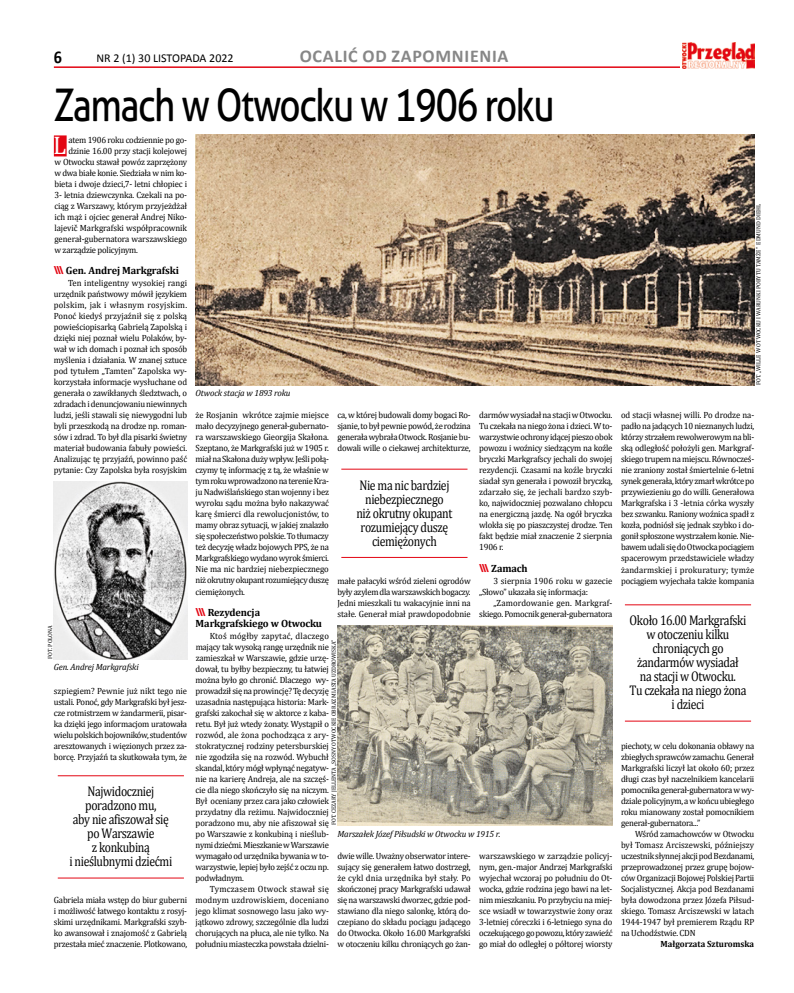
<style>
.page{position:relative;width:794px;height:993px;background:#fff}
.page>*{position:absolute;margin:0;border:0;box-sizing:border-box;transform-origin:0 0}
.t1{font:45px "Aller";letter-spacing:-.04em;color:#000;scale:.82 1}
.t2{font:25.5px "Cambria";color:#fff;scale:.96 1}
.t3{font:700 18px "Calibri";letter-spacing:.04em;color:#878787}
.t4{font:700 18px "Calibri";color:#000;scale:.9 1}
.t5{font:14px/14px "Cambria";letter-spacing:-.03em;color:#000;text-align:center;scale:.84 1}
.t6{font:12px "Calibri";color:#000}
.t7{font:700 10.5px/11px "Cambria";letter-spacing:-.01em;color:#000}
.t8{font:9px/11px "Cambria";letter-spacing:-.02em;color:#000;text-align:justify;scale:.96 1}
.t9{font:italic 9px "Cambria";letter-spacing:-.015em;color:#000}
.t10{font:700 9px "Cambria";color:#000;scale:.96 1}
.t11{font:6px "Cambria";color:#000;scale:.96 1}
.s1{font-family:"Aller";font-size:11px;color:#e30613}
</style>
<div class="page">
<hr style="left:54px;top:66px;width:626px;height:2px;background:#e30613">
<img style="left:682px;top:43px;width:72px;height:25px">
<div style="left:54px;top:135px;width:13px;height:21px;background:#e30613"></div>
<img style="left:196px;top:135px;width:558px;height:250px">
<img style="left:337px;top:625px;width:275px;height:200px">
<img style="left:54px;top:481px;width:133px;height:178px">
<hr style="left:625px;top:604px;width:126px;height:1px;background:#e30613">
<hr style="left:625px;top:720px;width:126px;height:1px;background:#e30613">
<hr style="left:58px;top:775px;width:126px;height:1px;background:#e30613">
<hr style="left:58px;top:877px;width:126px;height:1px;background:#e30613">
<hr style="left:341px;top:468px;width:126px;height:1px;background:#e30613">
<hr style="left:341px;top:556px;width:126px;height:1px;background:#e30613">
<h3 class="t4" style="left:54px;top:45px;width:11px">6</h3>
<h3 class="t6" style="left:96px;top:51px;width:139px">NR 2 (1) 30 LISTOPADA 2022</h3>
<h3 class="t3" style="left:300px;top:45px;width:210px">OCALIĆ OD ZAPOMNIENIA</h3>
<h1 class="t1" style="left:54px;top:78px;width:612px">Zamach w Otwocku w 1906 roku</h1>
<h2 class="t2" style="left:53px;top:130px;width:15px">L</h2>
<p class="t8" style="left:68px;top:134px;width:125px">atem 1906 roku codziennie po go-</p>
<p class="t8" style="left:68px;top:145px;width:125px">dzinie 16.00 przy stacji kolejowej</p>
<p class="t8" style="left:54px;top:156px;width:140px">w Otwocku stawał powóz zaprzężony</p>
<p class="t8" style="left:54px;top:167px;width:140px">w dwa białe konie. Siedziała w nim ko-</p>
<p class="t8" style="left:54px;top:178px;width:140px">bieta i dwoje dzieci,7- letni chłopiec i</p>
<p class="t8" style="left:54px;top:189px;width:140px">3- letnia dziewczynka. Czekali na po-</p>
<p class="t8" style="left:54px;top:200px;width:140px">ciąg z Warszawy, którym przyjeżdżał</p>
<p class="t8" style="left:54px;top:211px;width:140px">ich mąż i ojciec generał Andrej Niko-</p>
<p class="t8" style="left:54px;top:222px;width:140px">lajevič Markgrafski współpracownik</p>
<p class="t8" style="left:54px;top:233px;width:140px">generał-gubernatora warszawskiego</p>
<p class="t8" style="left:54px;top:244px;width:88px">w zarządzie policyjnym.</p>
<p class="t7" style="left:54px;top:265px;width:127px"><span class="s1">\\\</span> Gen. Andrej Markgrafski</p>
<p class="t8" style="left:54px;top:277px;width:140px;text-indent:14px">Ten inteligentny wysokiej rangi urzędnik państwowy mówił językiem polskim, jak i własnym rosyjskim.<br>Ponoć kiedyś przyjaźnił się z polską powieściopisarką Gabrielą Zapolską i dzięki niej poznał wielu Polaków, by&shy;wał w ich domach i poznał ich sposób myślenia i działania. W znanej sztuce pod tytułem „Tamten” Zapolska wy&shy;korzystała informacje wysłuchane od generała o zawikłanych śledztwach, o zdradach i denuncjowaniu niewinnych ludzi, jeśli stawali się niewygodni lub byli przeszkodą na drodze np. roman&shy;sów i zdrad. To był dla pisarki świetny materiał budowania fabuły powieści.<br>Analizując tę przyjaźń, powinno paść pytanie: Czy Zapolska była rosyjskim</p>
<p class="t11" style="left:755px;top:385px;width:190px;rotate:-90deg">FOT. „WILLE W OTWOCKU I WARUNKI POBYTU TAMŻE” EDMUND DIEHL</p>
<p class="t9" style="left:196px;top:386px;width:96px">Otwock stacja w 1893 roku</p>
<p class="t8" style="left:196px;top:409px;width:140px">że Rosjanin wkrótce zajmie miejsce mało decyzyjnego generał-gubernato&shy;ra warszawskiego Gieorgija Skałona.<br>Szeptano, że Markgrafski już w 1905 r. miał na Skałona duży wpływ. Jeśli połą&shy;czymy tę informację z tą, że właśnie w tym roku wprowadzono na terenie Kra&shy;ju Nadwiślańskiego stan wojenny i bez wyroku sądu można było nakazywać karę śmierci dla rewolucjonistów, to mamy obraz sytuacji, w jakiej znalazło się społeczeństwo polskie. To tłumaczy też decyzję władz bojowych PPS, że na Markgrafskiego wydano wyrok śmierci.<br>Nie ma nic bardziej niebezpiecznego niż okrutny okupant rozumiejący duszę ciemiężonych.</p>
<p class="t7" style="left:196px;top:606px;width:128px"><span class="s1">\\\</span> Rezydencja<br>Markgrafskiego w Otwocku</p>
<p class="t8" style="left:196px;top:629px;width:140px;text-indent:14px">Ktoś mógłby zapytać, dlaczego mający tak wysoką rangę urzędnik nie zamieszkał w Warszawie, gdzie urzę&shy;dował, tu byłby bezpieczny, tu łatwiej można było go chronić. Dlaczego wy&shy;prowadził się na prowincję? Tę decyzję uzasadnia następująca historia: Mark&shy;grafski zakochał się w aktorce z kaba&shy;retu. Był już wtedy żonaty. Wystąpił o rozwód, ale żona pochodząca z ary&shy;stokratycznej rodziny petersburskiej nie zgodziła się na rozwód. Wybuchł skandal, który mógł wpłynąć negatyw&shy;nie na karierę Andreja, ale na szczęś&shy;cie dla niego skończyło się na niczym.<br>Był oceniany przez cara jako człowiek przydatny dla reżimu. Najwidoczniej poradzono mu, aby nie afiszował się po Warszawie z konkubiną i nieślub&shy;nymi dziećmi. Mieszkanie w Warszawie wymagało od urzędnika bywania w to&shy;warzystwie, lepiej było zejść z oczu np. podwładnym.</p>
<p class="t8" style="left:196px;top:882px;width:140px;text-indent:14px">Tymczasem Otwock stawał się modnym uzdrowiskiem, doceniano jego klimat sosnowego lasu jako wy&shy;jątkowo zdrowy, szczególnie dla ludzi chorujących na płuca, ale nie tylko. Na południu miasteczka powstała dzielni-</p>
<p class="t8" style="left:337px;top:409px;width:140px">ca, w której budowali domy bogaci Ro&shy;sjanie, to był pewnie powód, że rodzina generała wybrała Otwock. Rosjanie bu&shy;dowali wille o ciekawej architekturze,</p>
<p class="t8" style="left:479px;top:409px;width:140px">darmów wysiadał na stacji w Otwocku.<br>Tu czekała na niego żona i dzieci. W to&shy;warzystwie ochrony idącej pieszo obok powozu i woźnicy siedzącym na koźle bryczki Markgrafscy jechali do swojej rezydencji. Czasami na koźle bryczki siadał syn generała i powoził bryczką, zdarzało się, że jechali bardzo szyb&shy;ko, najwidoczniej pozwalano chłopcu na energiczną jazdę. Na ogół bryczka wlokła się po piaszczystej drodze. Ten fakt będzie miał znaczenie 2 sierpnia 1906 r.</p>
<p class="t7" style="left:479px;top:562px;width:50px"><span class="s1">\\\</span> Zamach</p>
<p class="t8" style="left:479px;top:574px;width:140px;text-indent:14px">3 sierpnia 1906 roku w gazecie „Słowo” ukazała się informacja:</p>
<p class="t8" style="left:479px;top:596px;width:140px;text-align:right">„Zamordowanie gen. Markgraf&shy;skiego. Pomocnik generał-gubernatora</p>
<p class="t8" style="left:621px;top:409px;width:140px">od stacji własnej willi. Po drodze na&shy;padło na jadących 10 nieznanych ludzi, którzy strzałem rewolwerowym na bli&shy;ską odległość położyli gen. Markgraf&shy;skiego trupem na miejscu. Równocześ&shy;nie zraniony został śmiertelnie 6-letni synek generała, który zmarł wkrótce po przywiezieniu go do willi. Generałowa Markgrafska i 3 -letnia córka wyszły bez szwanku. Raniony woźnica spadł z kozła, podniósł się jednak szybko i do&shy;gonił spłoszone wystrzałem konie. Nie&shy;bawem udali się do Otwocka pociągiem spacerowym przedstawiciele władzy żandarmskiej i prokuratury; tymże pociągiem wyjechała także kompania</p>
<h3 class="t5" style="left:356px;top:477px;width:116px">Nie ma nic bardziej niebezpiecznego niż okrutny okupant rozumiejący duszę ciemiężonych</h3>
<p class="t8" style="left:337px;top:574px;width:140px">małe pałacyki wśród zieleni ogrodów były azylem dla warszawskich bogaczy.<br>Jedni mieszkali tu wakacyjnie inni na stałe. Generał miał prawdopodobnie</p>
<p class="t11" style="left:47px;top:658px;width:36px;rotate:-90deg">FOT. POLONA</p>
<h3 class="t5" style="left:629px;top:613px;width:141px">Około 16.00 Markgrafski w otoczeniu kilku chroniących go żandarmów wysiadał<br>na stacji w Otwocku.<br>Tu czekała na niego żona i dzieci</h3>
<p class="t11" style="left:330px;top:824px;width:194px;rotate:-90deg">FOT. CEZARY JELLENTA „SOSNY OTWOCKIE OBRAZ MIASTA UZDROWISKA”</p>
<p class="t9" style="left:54px;top:660px;width:86px">Gen. Andrej Markgrafski</p>
<p class="t8" style="left:54px;top:684px;width:140px">szpiegiem? Pewnie już nikt tego nie ustali. Ponoć, gdy Markgrafski był jesz&shy;cze rotmistrzem w żandarmerii, pisar&shy;ka dzięki jego informacjom uratowała wielu polskich bojowników, studentów aresztowanych i więzionych przez za&shy;borcę. Przyjaźń ta skutkowała tym, że</p>
<p class="t8" style="left:621px;top:739px;width:140px">piechoty, w celu dokonania obławy na zbiegłych sprawców zamachu. Generał Markgrafski liczył lat około 60; przez długi czas był naczelnikiem kancelarii pomocnika generał-gubernatora w wy&shy;dziale policyjnym, a w końcu ubiegłego roku mianowany został pomocnikiem generał-gubernatora...”</p>
<p class="t8" style="left:621px;top:827px;width:140px;text-indent:14px">Wśród zamachowców w Otwocku był Tomasz Arciszewski, późniejszy uczestnik słynnej akcji pod Bezdanami, przeprowadzonej przez grupę bojow&shy;ców Organizacji Bojowej Polskiej Partii Socjalistycznej. Akcja pod Bezdanami była dowodzona przez Józefa Piłsud&shy;skiego. Tomasz Arciszewski w latach 1944-1947 był premierem Rządu RP na Uchodźstwie. CDN</p>
<p class="t10" style="left:660px;top:937px;width:99px">Małgorzata Szturomska</p>
<h3 class="t5" style="left:69px;top:784px;width:124px">Najwidoczniej poradzono mu,<br>aby nie afiszował się po Warszawie<br>z konkubiną<br>i nieślubnymi dziećmi</h3>
<p class="t9" style="left:337px;top:827px;width:164px">Marszałek Józef Piłsudski w Otwocku w 1915 r.</p>
<p class="t8" style="left:337px;top:849px;width:140px">dwie wille. Uważny obserwator intere&shy;sujący się generałem łatwo dostrzegł, że cykl dnia urzędnika był stały. Po skończonej pracy Markgrafski udawał się na warszawski dworzec, gdzie pod&shy;stawiano dla niego salonkę, którą do&shy;czepiano do składu pociągu jadącego do Otwocka. Około 16.00 Markgrafski w otoczeniu kilku chroniących go żan-</p>
<p class="t8" style="left:479px;top:849px;width:140px">warszawskiego w zarządzie policyj&shy;nym, gen.-major Andrzej Markgrafski wyjechał wczoraj po południu do Ot&shy;wocka, gdzie rodzina jego bawi na let&shy;nim mieszkaniu. Po przybyciu na miej&shy;sce wsiadł w towarzystwie żony oraz 3-letniej córeczki i 6-letniego syna do oczekującego go powozu, który zawieźć go miał do odległej o półtorej wiorsty</p>
<p class="t8" style="left:54px;top:893px;width:140px">Gabriela miała wstęp do biur guberni i możliwość łatwego kontaktu z rosyj&shy;skimi urzędnikami. Markgrafski szyb&shy;ko awansował i znajomość z Gabrielą przestała mieć znaczenie. Plotkowano,</p>
</div>
